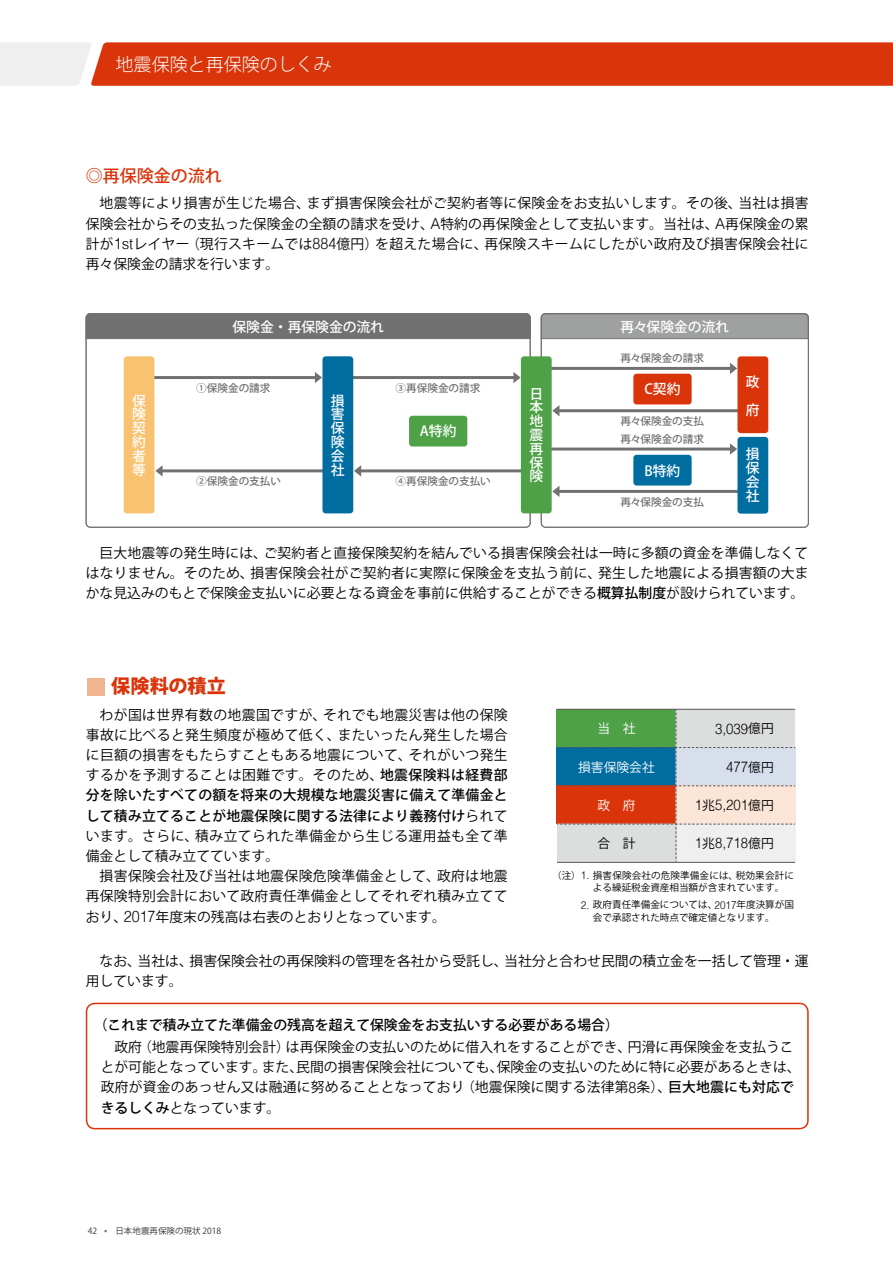
<style>
.page{position:relative;width:893px;height:1263px;background:#fff}
.page>*{position:absolute;margin:0;border:0;box-sizing:border-box;transform-origin:0 0}
.t1{font:800 19.2px "Koz Go Pro";color:#d9340a}
.t2{font:300 18px "Koz Go Pro";color:#fff}
.t3{font:500 16.95px "Koz Go Pro";color:#d9340a}
.t4{font:300 14.7px "Helvetica";color:#000;scale:.9 1}
.t5{font:13.8px/20.2px "Koz Go Pro";color:#000;text-align:justify}
.t6{font:500 13.8px/13.8px "Koz Go Pro";color:#fff;text-align:justify}
.t7{font:500 13.8px "Koz Go Pro";color:#000}
.t8{font:12.75px "Koz Go Pro";color:#fff}
.t9{font:12.75px "Koz Go Pro";color:#000}
.t10{font:500 10.65px "Koz Go Pro";color:#727171}
.t11{font:9.6px/12.8px "Koz Go Pro";color:#000}
.t12{font:8.55px "Koz Go Pro";color:#333}
.s1{font-family:"Helvetica";font-weight:300;font-size:15px}
.s2{font-family:"Helvetica";font-weight:300;font-size:15.9px}
.s3{font-weight:500}
.s4{font-size:13.95px}
.s5{font-family:"Koz Go Pro";font-weight:400;font-size:12.75px}
.s6{font-family:"Helvetica";font-weight:300;font-size:10.95px}
.s7{font-family:"Helvetica";font-weight:300;font-size:10.5px}
</style>
<div class="page">
<hr style="left:557px;top:862px;width:119px;height:1px;background:#595757">
<hr style="left:676px;top:862px;width:119px;height:1px;background:#595757">
<svg style="left:556px;top:709px;width:239px;height:153px;background:#b2b3a9"></svg>
<div style="left:86px;top:1003px;width:723px;height:126px;border:2px solid #d9340a;border-radius:9px"></div>
<div style="left:540px;top:314px;width:267px;height:25px;background:#9fa0a0"></div>
<div style="left:85px;top:313px;width:444px;height:26px;background:#727171"></div>
<div style="left:86px;top:313px;width:445px;height:215px;border:1px solid #727171;border-radius:4px"></div>
<div style="left:541px;top:313px;width:268px;height:215px;border:1px solid #727171;border-radius:4px"></div>
<svg style="left:315px;top:372px;width:7px;height:11px"></svg>
<hr style="left:153px;top:376px;width:164px;height:3px;background:#727171">
<svg style="left:155px;top:465px;width:8px;height:11px"></svg>
<hr style="left:160px;top:469px;width:164px;height:3px;background:#727171">
<svg style="left:513px;top:372px;width:8px;height:11px"></svg>
<hr style="left:352px;top:376px;width:164px;height:3px;background:#727171">
<svg style="left:730px;top:363px;width:7px;height:11px"></svg>
<hr style="left:549px;top:367px;width:183px;height:3px;background:#727171">
<svg style="left:354px;top:465px;width:7px;height:11px"></svg>
<hr style="left:359px;top:469px;width:164px;height:3px;background:#727171">
<svg style="left:552px;top:405px;width:7px;height:11px"></svg>
<hr style="left:557px;top:409px;width:184px;height:3px;background:#727171">
<div style="left:124px;top:356px;width:30px;height:157px;background:#f9c270;border-radius:3px"></div>
<div style="left:322px;top:356px;width:31px;height:157px;background:#006da1;border-radius:3px"></div>
<div style="left:737px;top:356px;width:31px;height:77px;background:#d9340a;border-radius:3px"></div>
<div style="left:633px;top:374px;width:59px;height:30px;background:#d9340a;border-radius:3px"></div>
<svg style="left:730px;top:443px;width:7px;height:12px"></svg>
<hr style="left:549px;top:448px;width:183px;height:2px;background:#727171">
<svg style="left:552px;top:486px;width:7px;height:11px"></svg>
<hr style="left:557px;top:490px;width:184px;height:3px;background:#727171">
<div style="left:633px;top:455px;width:59px;height:31px;background:#006da1;border-radius:3px"></div>
<div style="left:409px;top:416px;width:58px;height:30px;background:#4fa147;border-radius:3px"></div>
<div style="left:521px;top:356px;width:31px;height:157px;background:#4fa147;border-radius:3px"></div>
<div style="left:737px;top:437px;width:31px;height:77px;background:#006da1;border-radius:3px"></div>
<div style="left:88px;top:678px;width:17px;height:17px;background:#f1b491"></div>
<svg style="left:0;top:42px;width:893px;height:44px;background:#dc4b26"></svg>
<h2 class="t2" style="left:116px;top:53px;width:217px">地震保険と再保険のしくみ</h2>
<h2 class="t2" style="left:116px;top:53px;width:181px">日本地震再保険の現状</h2>
<p class="t3" style="left:86px;top:164px;width:138px">◎再保険金の流れ</p>
<p class="t5" style="left:86px;top:194px;width:724px;text-indent:14px">地震等により損害が生じた場合、まず損害保険会社がご契約者等に保険金をお支払いします。その後、当社は損害保険会社からその支払った保険金の全額の請求を受け、<span class="s1">A</span>特約の再保険金として支払います。当社は、<span class="s1">A</span>再保険金の累計が<span class="s2">1</span><span class="s1">st</span>レイヤー（現行スキームでは<span class="s2">884</span>億円）を超えた場合に、再保険スキームにしたがい政府及び損害保険会社に再々保険金の請求を行います。</p>
<p class="t6" style="left:232px;top:321px;width:153px">保険金・再保険金の流れ</p>
<p class="t6" style="left:621px;top:321px;width:110px">再々保険金の流れ</p>
<p class="t10" style="left:196px;top:381px;width:76px">①保険金の請求</p>
<p class="t6" style="left:132px;top:394px;width:15px">保険契約者等</p>
<p class="t6" style="left:331px;top:394px;width:15px">損害保険会社</p>
<p class="t10" style="left:196px;top:475px;width:86px">②保険金の支払い</p>
<p class="t10" style="left:396px;top:381px;width:86px">③再保険金の請求</p>
<p class="t6" style="left:420px;top:425px;width:38px">A特約</p>
<p class="t10" style="left:396px;top:475px;width:97px">④再保険金の支払い</p>
<p class="t6" style="left:529px;top:387px;width:15px;text-align:left">日本地震再保険</p>
<p class="t10" style="left:620px;top:351px;width:85px">再々保険金の請求</p>
<p class="t6" style="left:644px;top:383px;width:38px">C契約</p>
<p class="t10" style="left:620px;top:432px;width:85px">再々保険金の請求</p>
<p class="t10" style="left:620px;top:414px;width:85px">再々保険金の支払</p>
<p class="t6" style="left:644px;top:464px;width:37px">B特約</p>
<p class="t10" style="left:620px;top:495px;width:85px">再々保険金の支払</p>
<p class="t6" style="left:746px;top:369px;width:15px;line-height:27.6px">政府</p>
<p class="t6" style="left:746px;top:448px;width:15px">損保会社</p>
<p class="t5" style="left:86px;top:543px;width:724px;text-indent:14px">巨大地震等の発生時には、ご契約者と直接保険契約を結んでいる損害保険会社は一時に多額の資金を準備しなくてはなりません。そのため、損害保険会社がご契約者に実際に保険金を支払う前に、発生した地震による損害額の大まかな見込みのもとで保険金支払いに必要となる資金を事前に供給することができる<span class="s3">概算払制度</span>が設けられています。</p>
<h1 class="t1" style="left:111px;top:674px;width:116px">保険料の積立</h1>
<p class="t5" style="left:86px;top:705px;width:423px;text-indent:14px">わが国は世界有数の地震国ですが、それでも地震災害は他の保険事故に比べると発生頻度が極めて低く、またいったん発生した場合に巨額の損害をもたらすこともある地震について、それがいつ発生するかを予測することは困難です。そのため、<span class="s3">地震保険料は経費部分を除いたすべての額を将来の大規模な地震災害に備えて準備金として積み立てることが地震保険に関する法律により義務付け</span>られています。さらに、積み立てられた準備金から生じる運用益も全て準備金として積み立てています。</p>
<p class="t5" style="left:86px;top:866px;width:423px;text-indent:14px">損害保険会社及び当社は地震保険危険準備金として、政府は地震再保険特別会計において政府責任準備金としてそれぞれ積み立てており、<span class="s2">2017</span>年度末の残高は右表のとおりとなっています。</p>
<p class="t5" style="left:86px;top:951px;width:724px;text-indent:14px">なお、当社は、損害保険会社の再保険料の管理を各社から受託し、当社分と合わせ民間の積立金を一括して管理・運用しています。</p>
<p class="t8" style="left:597px;top:720px;width:40px">当　社</p>
<p class="t4" style="left:715px;top:716px;width:67px">3<span class="s4">,</span>039<span class="s5">億円</span></p>
<p class="t8" style="left:578px;top:759px;width:78px">損害保険会社</p>
<p class="t4" style="left:726px;top:754px;width:54px">477<span class="s5">億円</span></p>
<p class="t8" style="left:597px;top:797px;width:40px">政　府</p>
<p class="t4" style="left:695px;top:792px;width:89px">1<span class="s5">兆</span>5<span class="s4">,</span>201<span class="s5">億円</span></p>
<p class="t9" style="left:597px;top:835px;width:40px">合　計</p>
<p class="t4" style="left:695px;top:831px;width:89px">1<span class="s5">兆</span>8<span class="s4">,</span>718<span class="s5">億円</span></p>
<p class="t11" style="left:593px;top:869px;width:202px;text-indent:-41px">（注）<span class="s6">1</span><span class="s7">.</span> 損害保険会社の危険準備金には、税効果会計による繰延税金資産相当額が含まれています。</p>
<p class="t11" style="left:593px;top:899px;width:202px;text-indent:-12px"><span class="s6">2</span><span class="s7">.</span> 政府責任準備金については、<span class="s6">2017</span>年度決算が国会で承認された時点で確定値となります。</p>
<p class="t7" style="left:94px;top:1016px;width:527px">（これまで積み立てた準備金の残高を超えて保険金をお支払いする必要がある場合）</p>
<p class="t5" style="left:101px;top:1037px;width:701px;text-align:left;text-indent:14px">政府（地震再保険特別会計）は再保険金の支払いのために借入れをすることができ、円滑に再保険金を支払うことが可能となっています。また、民間の損害保険会社についても、保険金の支払いのために特に必要があるときは、政府が資金のあっせん又は融通に努めることとなっており（地震保険に関する法律第<span class="s2">8</span>条）、<span class="s3">巨大地震にも対応できるしくみ</span>となっています。</p>
<p class="t12" style="left:88px;top:1226px;width:11px">42</p>
<p class="t12" style="left:115px;top:1226px;width:107px">日本地震再保険の現状 2018</p>
</div>
